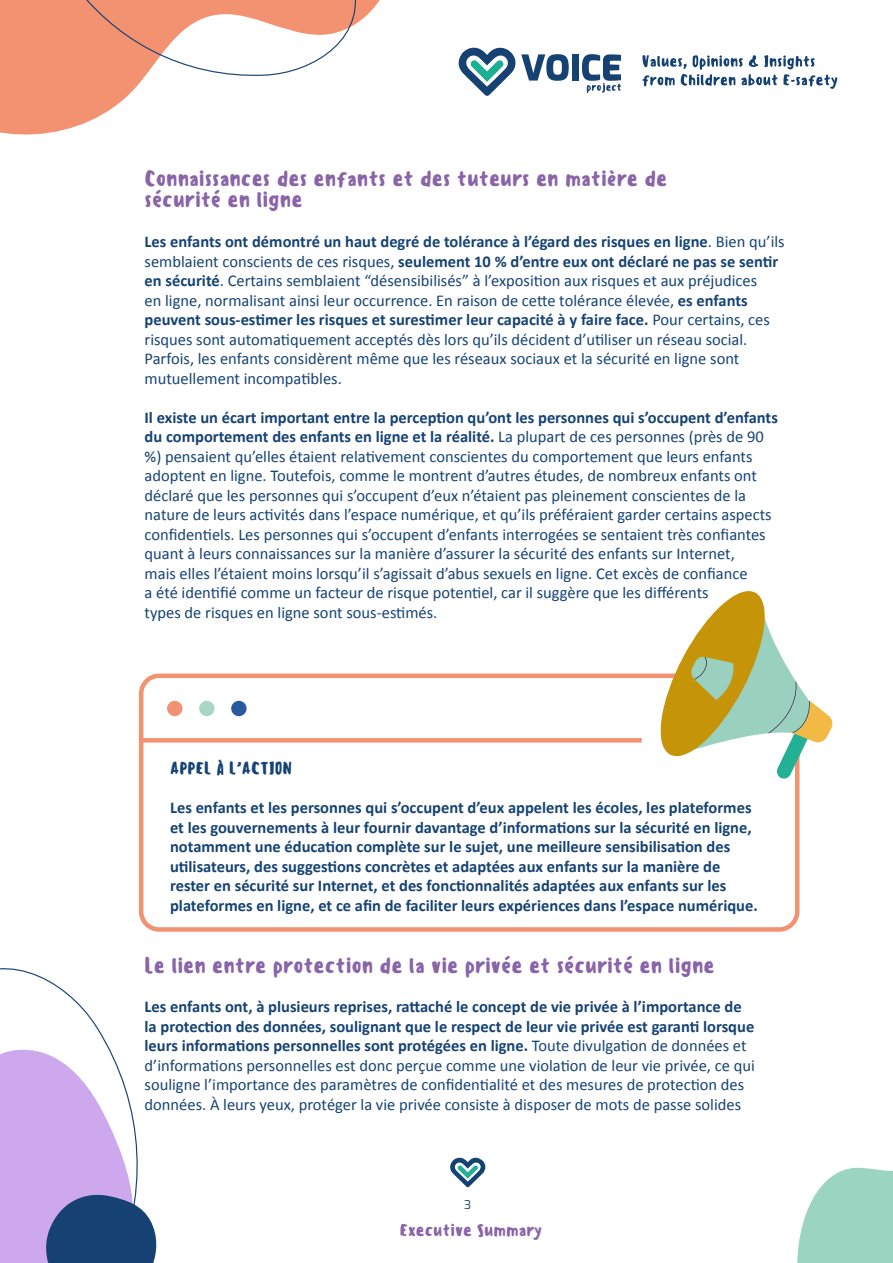
<style>
.page{position:relative;width:893px;height:1263px;background:#fff}
.page>*{position:absolute;margin:0;border:0;box-sizing:border-box;transform-origin:0 0}
.t1{font:500 21px/21px "Sensei";color:#8a64a8}
.t2{font:16.5px/19.5px "Calibri";color:#164373}
.t3{font:700 16.5px/19.5px "Calibri";color:#164373}
.t4{font:500 16.5px "Sensei";color:#8a64a8}
.t5{font:500 16.5px "Sensei";color:#164373}
.t6{font:12px "Exo";color:#144272}
.s1{font-weight:700}
</style>
<div class="page">
<svg style="left:0;top:968px;width:157px;height:295px"></svg>
<svg style="left:797px;top:1167px;width:96px;height:96px;background:#aadbcb"></svg>
<svg style="left:0;top:0;width:380px;height:135px"></svg>
<svg style="left:0;top:0;width:371px;height:90px"></svg>
<svg style="left:459px;top:48px;width:110px;height:48px"></svg>
<div style="left:572px;top:54px;width:7px;height:27px;background:#154273"></div>
<svg style="left:582px;top:54px;width:39px;height:39px"></svg>
<svg style="left:642px;top:55px;width:196px;height:34px"></svg>
<svg style="left:450px;top:1157px;width:36px;height:30px"></svg>
<hr style="left:140px;top:738px;width:502px;height:4px;background:#f29270">
<div style="left:139px;top:673px;width:660px;height:259px;border:4px solid #f29270;border-radius:18px"></div>
<div style="left:167px;top:701px;width:15px;height:15px;background:#f29270;border-radius:50%"></div>
<div style="left:199px;top:701px;width:16px;height:15px;background:#a9d6c4;border-radius:50%"></div>
<div style="left:231px;top:701px;width:16px;height:15px;background:#275b9b;border-radius:50%"></div>
<svg style="left:654px;top:591px;width:179px;height:189px"></svg>
<p class="t1" style="left:145px;top:168px;width:524px">Connaissances des enfants et des tuteurs en matière de sécurité en ligne</p>
<p class="t2" style="left:145px;top:231px;width:642px"><span class="s1">Les enfants ont démontré un haut degré de tolérance à l’égard des risques en ligne</span>. Bien qu’ils semblaient conscients de ces risques, <span class="s1">seulement 10 % d’entre eux ont déclaré ne pas se sentir en sécurité</span>. Certains semblaient “désensibilisés” à l’exposition aux risques et aux préjudices<br>en ligne, normalisant ainsi leur occurrence. En raison de cette tolérance élevée, <span class="s1">es enfants peuvent sous-estimer les risques et surestimer leur capacité à y faire face.</span> Pour certains, ces risques sont automatiquement acceptés dès lors qu’ils décident d’utiliser un réseau social.<br>Parfois, les enfants considèrent même que les réseaux sociaux et la sécurité en ligne sont mutuellement incompatibles.</p>
<p class="t2" style="left:145px;top:407px;width:635px"><span class="s1">Il existe un écart important entre la perception qu’ont les personnes qui s’occupent d’enfants du comportement des enfants en ligne et la réalité.</span> La plupart de ces personnes (près de 90 %) pensaient qu’elles étaient relativement conscientes du comportement que leurs enfants adoptent en ligne. Toutefois, comme le montrent d’autres études, de nombreux enfants ont déclaré que les personnes qui s’occupent d’eux n’étaient pas pleinement conscientes de la nature de leurs activités dans l’espace numérique, et qu’ils préféraient garder certains aspects confidentiels. Les personnes qui s’occupent d’enfants interrogées se sentaient très confiantes quant à leurs connaissances sur la manière d’assurer la sécurité des enfants sur Internet,<br>mais elles l’étaient moins lorsqu’il s’agissait d’abus sexuels en ligne. Cet excès de confiance<br>a été identifié comme un facteur de risque potentiel, car il suggère que les différents<br>types de risques en ligne sont sous-estimés.</p>
<p class="t5" style="left:170px;top:757px;width:124px">APPEL À L’ACTION</p>
<p class="t3" style="left:170px;top:797px;width:589px">Les enfants et les personnes qui s’occupent d’eux appelent les écoles, les plateformes et les gouvernements à leur fournir davantage d’informations sur la sécurité en ligne, notamment une éducation complète sur le sujet, une meilleure sensibilisation des utilisateurs, des suggestions concrètes et adaptées aux enfants sur la manière de rester en sécurité sur Internet, et des fonctionnalités adaptées aux enfants sur les plateformes en ligne, et ce afin de faciliter leurs expériences dans l’espace numérique.</p>
<p class="t1" style="left:145px;top:955px;width:572px">Le lien entre protection de la vie privée et sécurité en ligne</p>
<p class="t2" style="left:145px;top:996px;width:612px"><span class="s1">Les enfants ont, à plusieurs reprises, rattaché le concept de vie privée à l’importance de la protection des données, soulignant que le respect de leur vie privée est garanti lorsque leurs informations personnelles sont protégées en ligne.</span> Toute divulgation de données et d’informations personnelles est donc perçue comme une violation de leur vie privée, ce qui souligne l’importance des paramètres de confidentialité et des mesures de protection des données. À leurs yeux, protéger la vie privée consiste à disposer de mots de passe solides</p>
<p class="t6" style="left:464px;top:1196px;width:9px">3</p>
<p class="t4" style="left:400px;top:1219px;width:144px">Executive Summary</p>
</div>
